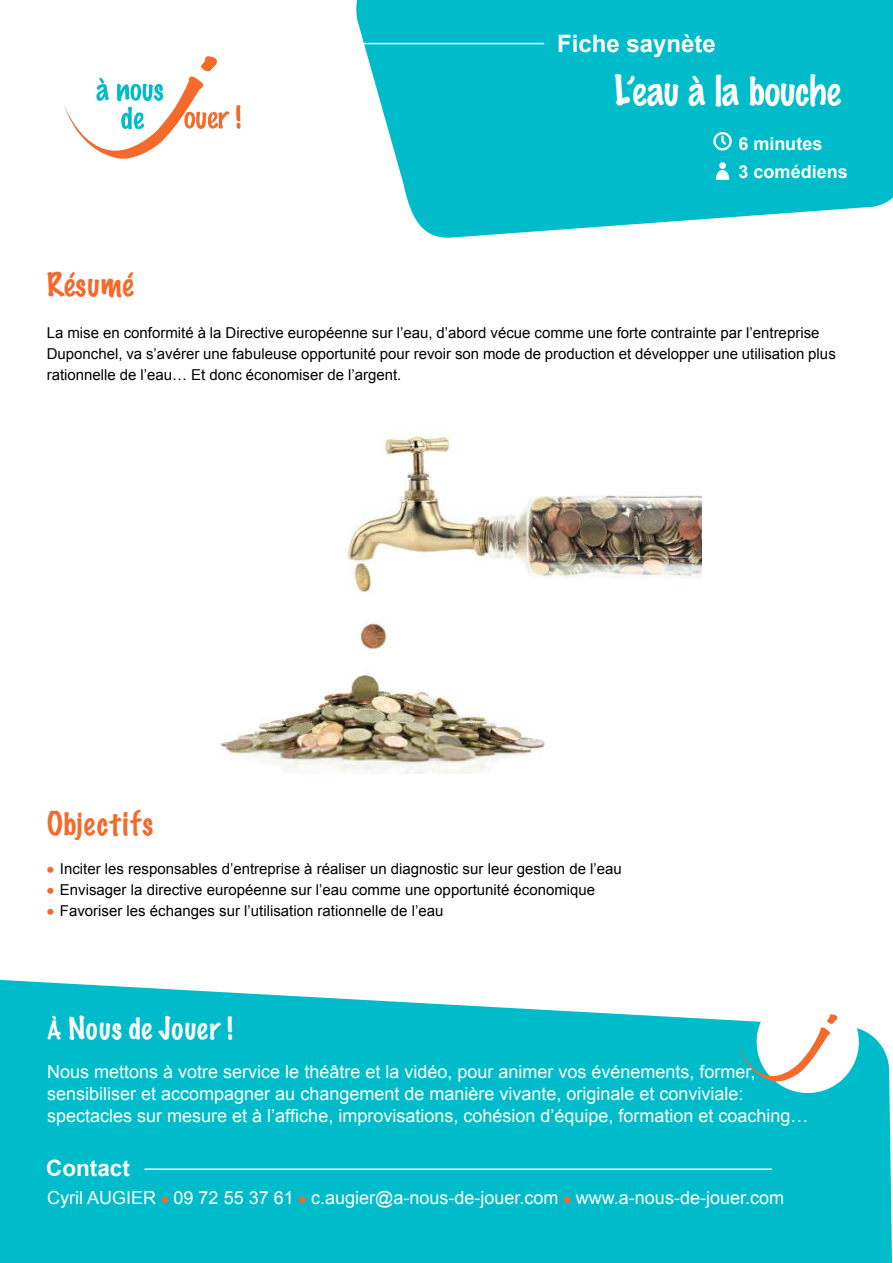
<style>
.page{position:relative;width:893px;height:1263px;background:#fff}
.page>*{position:absolute;margin:0;border:0;box-sizing:border-box;transform-origin:0 0}
.t1{font:100 37.5px "Marker Felt";letter-spacing:-.005em;color:#fff}
.t2{font:100 30px "Marker Felt";letter-spacing:.045em;color:#f36a2b}
.t3{font:100 30px "Marker Felt";letter-spacing:.025em;color:#f36a2b}
.t4{font:100 28.5px "Marker Felt";letter-spacing:.025em;color:#fff}
.t5{font:700 24px "Arial";color:#fff}
.t6{font:700 22.5px "Arial";color:#fff}
.t7{font:18px/21.6px "Arial";color:#fff}
.t8{font:700 18px/27.2px "Arial";color:#fff}
.t9{font:15px/21px "Arial";color:#000}
.s1{font-weight:700;font-size:21px;color:#f36a2b}
.s2{font-size:15px;color:#f36a2b}
</style>
<div class="page">
<svg style="left:356px;top:0;width:537px;height:238px;background:#1dc3d0"></svg>
<svg style="left:64px;top:56px;width:177px;height:103px"></svg>
<svg style="left:0;top:979px;width:892px;height:284px;background:#16c1cf"></svg>
<hr style="left:144px;top:1168px;width:628px;height:2px;background:#fff">
<div style="left:757px;top:991px;width:102px;height:102px;background:#fff;border-radius:50%"></div>
<svg style="left:738px;top:1014px;width:99px;height:86px"></svg>
<hr style="left:344px;top:43px;width:200px;height:1px;background:#fff">
<svg style="left:716px;top:162px;width:13px;height:18px"></svg>
<svg style="left:713px;top:132px;width:19px;height:18px"></svg>
<img style="left:220px;top:435px;width:481px;height:338px">
<h3 class="t5" style="left:557px;top:28px;width:160px">Fiche saynète</h3>
<h1 class="t1" style="left:614px;top:61px;width:228px">L’eau à la bouche</h1>
<p class="t8" style="left:738px;top:131px;width:111px">6 minutes<br>3 comédiens</p>
<h2 class="t3" style="left:47px;top:261px;width:88px">Résumé</h2>
<p class="t9" style="left:47px;top:322px;width:790px">La mise en conformité à la Directive européenne sur l’eau, d’abord vécue comme une forte contrainte par l’entreprise<br>Duponchel, va s’avérer une fabuleuse opportunité pour revoir son mode de production et développer une utilisation plus rationnelle de l’eau… Et donc économiser de l’argent.</p>
<h2 class="t2" style="left:47px;top:800px;width:108px">Objectifs</h2>
<p class="t9" style="left:47px;top:859px;width:577px"><span class="s1">•</span> Inciter les responsables d’entreprise à réaliser un diagnostic sur leur gestion de l’eau</p>
<p class="t9" style="left:47px;top:880px;width:550px"><span class="s1">•</span> Envisager la directive européenne sur l’eau comme une opportunité économique</p>
<p class="t9" style="left:47px;top:901px;width:398px"><span class="s1">•</span> Favoriser les échanges sur l’utilisation rationnelle de l’eau</p>
<h3 class="t4" style="left:47px;top:1006px;width:187px">À Nous de Jouer !</h3>
<p class="t7" style="left:47px;top:1061px;width:763px">Nous mettons à votre service le théâtre et la vidéo, pour animer vos événements, former, sensibiliser et accompagner au changement de manière vivante, originale et conviviale: spectacles sur mesure et à l’affiche, improvisations, cohésion d’équipe, formation et coaching…</p>
<h3 class="t6" style="left:46px;top:1153px;width:85px">Contact</h3>
<p class="t7" style="left:47px;top:1187px;width:738px">Cyril AUGIER <span class="s2">●</span> 09 72 55 37 61 <span class="s2">●</span> c.augier@a-nous-de-jouer.com <span class="s2">●</span> www.a-nous-de-jouer.com</p>
</div>
